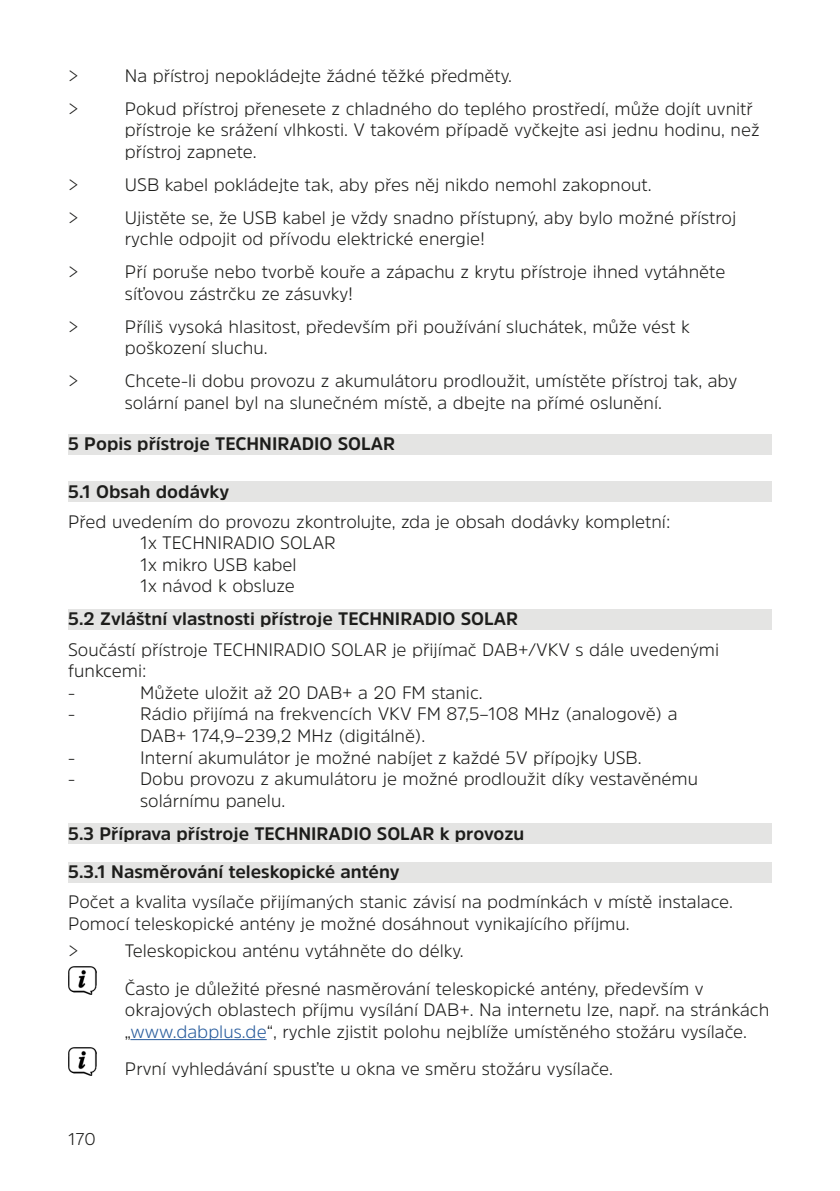
<style>
.page{position:relative;width:840px;height:1191px;background:#fff}
.page>*{position:absolute;margin:0;border:0;box-sizing:border-box;transform-origin:0 0}
.Hinweis{font:300 18px/21.6px "Amsi Pro";color:#1d1d1b}
.Einzug{font:300 18px/21.6px "Amsi Pro";color:#1d1d1b}
.t1{font:700 18px "Amsi Pro";color:#1d1d1b}
.t2{font:300 17px "Amsi Pro";color:#1d1d1b}
.s1{color:#275b9c}
</style>
<div class="page">
<div style="left:68px;top:434px;width:703px;height:21px;background:#e4e4e3"></div>
<div style="left:68px;top:481px;width:703px;height:21px;background:#e4e4e3"></div>
<div style="left:68px;top:609px;width:703px;height:21px;background:#e4e4e3"></div>
<div style="left:68px;top:823px;width:703px;height:21px;background:#e4e4e3"></div>
<div style="left:68px;top:862px;width:703px;height:21px;background:#e4e4e3"></div>
<hr style="left:130px;top:1039px;width:136px;height:1px;background:#275b9c">
<img style="left:68px;top:966px;width:28px;height:28px">
<img style="left:68px;top:1047px;width:28px;height:28px">
<p class="Einzug" style="left:68px;top:64px;width:12px">&gt;</p>
<p class="Einzug" style="left:125px;top:64px;width:388px">Na přístroj nepokládejte žádné těžké předměty.</p>
<p class="Einzug" style="left:68px;top:97px;width:12px">&gt;</p>
<p class="Einzug" style="left:125px;top:97px;width:636px">Pokud přístroj přenesete z chladného do teplého prostředí, může dojít uvnitř přístroje ke srážení vlhkosti. V takovém případě vyčkejte asi jednu hodinu, než přístroj zapnete.</p>
<p class="Einzug" style="left:68px;top:173px;width:12px">&gt;</p>
<p class="Einzug" style="left:125px;top:173px;width:528px">USB kabel pokládejte tak, aby přes něj nikdo nemohl zakopnout.</p>
<p class="Einzug" style="left:68px;top:206px;width:12px">&gt;</p>
<p class="Einzug" style="left:125px;top:206px;width:612px">Ujistěte se, že USB kabel je vždy snadno přístupný, aby bylo možné přístroj rychle odpojit od přívodu elektrické energie!</p>
<p class="Einzug" style="left:68px;top:260px;width:12px">&gt;</p>
<p class="Einzug" style="left:125px;top:260px;width:601px">Pří poruše nebo tvorbě kouře a zápachu z krytu přístroje ihned vytáhněte síťovou zástrčku ze zásuvky!</p>
<p class="Einzug" style="left:68px;top:315px;width:12px">&gt;</p>
<p class="Einzug" style="left:125px;top:315px;width:566px">Příliš vysoká hlasitost, především při používání sluchátek, může vést k poškození sluchu.</p>
<p class="Einzug" style="left:68px;top:370px;width:12px">&gt;</p>
<p class="Einzug" style="left:125px;top:370px;width:613px">Chcete-li dobu provozu z akumulátoru prodloužit, umístěte přístroj tak, aby solární panel byl na slunečném místě, a dbejte na přímé oslunění.</p>
<p class="t1" style="left:68px;top:432px;width:328px">5 Popis přístroje TECHNIRADIO SOLAR</p>
<p class="t1" style="left:68px;top:479px;width:162px">5.1 Obsah dodávky</p>
<p class="Hinweis" style="left:68px;top:510px;width:603px">Před uvedením do provozu zkontrolujte, zda je obsah dodávky kompletní:</p>
<p class="Hinweis" style="left:140px;top:531px;width:197px">1x TECHNIRADIO SOLAR</p>
<p class="Hinweis" style="left:140px;top:553px;width:158px">1x mikro USB kabel</p>
<p class="Hinweis" style="left:140px;top:575px;width:156px">1x návod k obsluze</p>
<p class="t1" style="left:68px;top:606px;width:451px">5.2 Zvláštní vlastnosti přístroje TECHNIRADIO SOLAR</p>
<p class="Hinweis" style="left:68px;top:638px;width:652px">Součástí přístroje TECHNIRADIO SOLAR je přijímač DAB+/VKV s dále uvedenými funkcemi:</p>
<p class="Hinweis" style="left:68px;top:681px;width:9px">-</p>
<p class="Hinweis" style="left:140px;top:681px;width:344px">Můžete uložit až 20 DAB+ a 20 FM stanic.</p>
<p class="Hinweis" style="left:68px;top:702px;width:9px">-</p>
<p class="Hinweis" style="left:140px;top:702px;width:538px">Rádio přijímá na frekvencích VKV FM 87,5–108 MHz (analogově) a<br>DAB+ 174,9–239,2 MHz (digitálně).</p>
<p class="Hinweis" style="left:68px;top:746px;width:9px">-</p>
<p class="Hinweis" style="left:140px;top:746px;width:502px">Interní akumulátor je možné nabíjet z každé 5V přípojky USB.</p>
<p class="Hinweis" style="left:68px;top:767px;width:9px">-</p>
<p class="Hinweis" style="left:140px;top:767px;width:559px">Dobu provozu z akumulátoru je možné prodloužit díky vestavěnému solárnímu panelu.</p>
<p class="t1" style="left:68px;top:821px;width:457px">5.3 Příprava přístroje TECHNIRADIO SOLAR k provozu</p>
<p class="t1" style="left:68px;top:859px;width:333px">5.3.1 Nasměrování teleskopické antény</p>
<p class="Hinweis" style="left:68px;top:890px;width:666px">Počet a kvalita vysílače přijímaných stanic závisí na podmínkách v místě instalace.<br>Pomocí teleskopické antény je možné dosáhnout vynikajícího příjmu.</p>
<p class="Einzug" style="left:68px;top:939px;width:12px">&gt;</p>
<p class="Einzug" style="left:125px;top:939px;width:340px">Teleskopickou anténu vytáhněte do délky.</p>
<p class="Hinweis" style="left:125px;top:977px;width:645px">Často je důležité přesné nasměrování teleskopické antény, především v okrajových oblastech příjmu vysílání DAB+. Na internetu lze, např. na stránkách „<span class="s1">www.dabplus.de</span>“, rychle zjistit polohu nejblíže umístěného stožáru vysílače.</p>
<p class="Hinweis" style="left:125px;top:1057px;width:489px">První vyhledávání spusťte u okna ve směru stožáru vysílače.</p>
<p class="t2" style="left:68px;top:1127px;width:29px">170</p>
</div>
